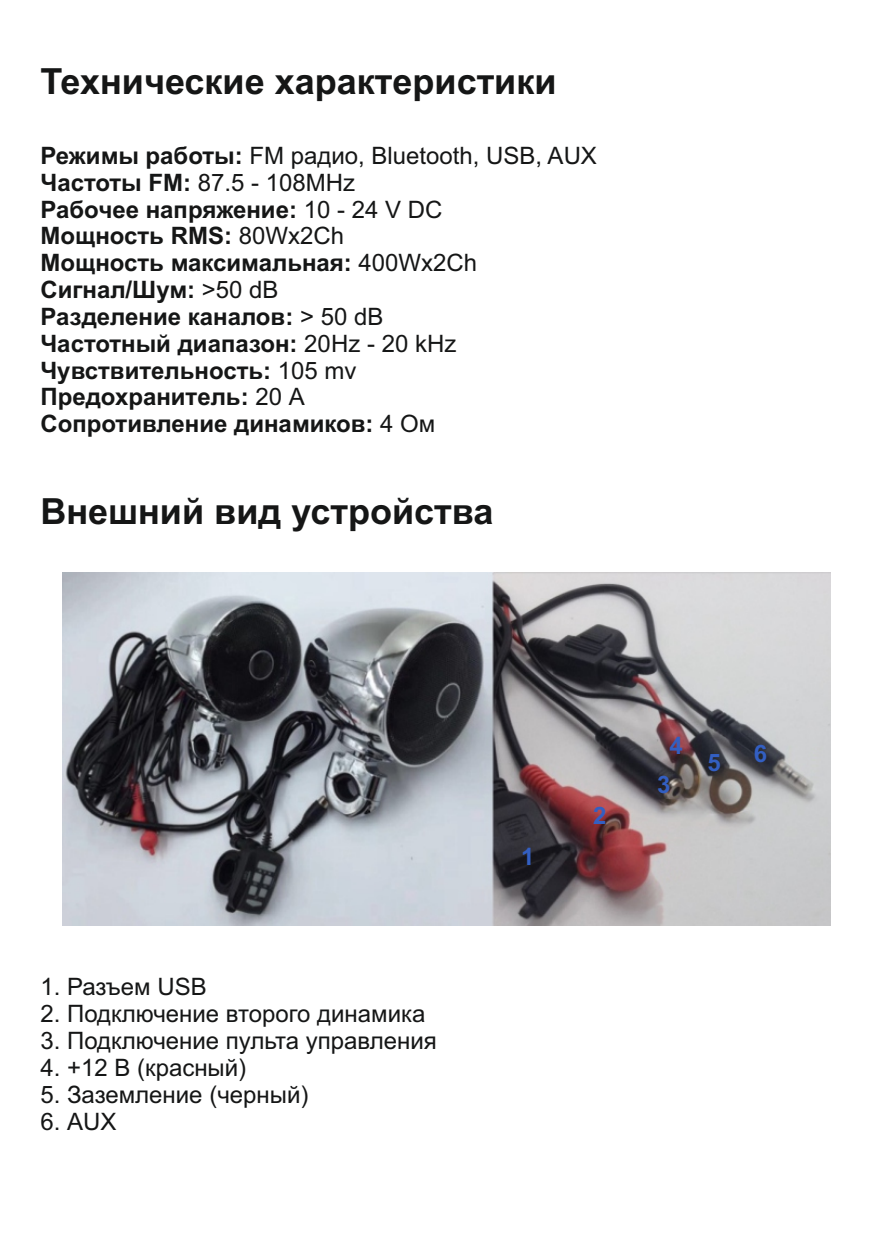
<style>
.page{position:relative;width:893px;height:1259px;background:#fff}
.page>*{position:absolute;margin:0;border:0;box-sizing:border-box;transform-origin:0 0}
.t1{font:700 36px "Arial";color:#151616}
.t2{font:700 24px/26.7px "Arial";color:#151616}
.t3{font:24px "Arial";color:#151616}
.t4{font:700 24px "Arial";color:#335fc2}
.s1{font-weight:400}
</style>
<div class="page">
<img style="left:62px;top:572px;width:769px;height:353px">
<h1 class="t1" style="left:40px;top:68px;width:518px">Технические характеристики</h1>
<p class="t2" style="left:40px;top:144px;width:558px">Режимы работы: <span class="s1">FM радио, Bluetooth, USB, AUX<br></span>Частоты FM: <span class="s1">87.5 - 108MHz<br></span>Рабочее напряжение: <span class="s1">10 - 24 V DC<br></span>Мощность RMS: <span class="s1">80Wx2Ch<br></span>Мощность максимальная: <span class="s1">400Wx2Ch<br></span>Сигнал/Шум: <span class="s1">&gt;50 dB<br></span>Разделение каналов: <span class="s1">&gt; 50 dB<br></span>Частотный диапазон: <span class="s1">20Hz - 20 kHz<br></span>Чувствительность: <span class="s1">105 mv<br></span>Предохранитель: <span class="s1">20 А<br></span>Сопротивление динамиков: <span class="s1">4 Ом</span></p>
<h1 class="t1" style="left:40px;top:497px;width:455px">Внешний вид устройства</h1>
<p class="t3" style="left:40px;top:978px;width:168px">1. Разъем USB</p>
<p class="t3" style="left:40px;top:1004px;width:387px">2. Подключение второго динамика</p>
<p class="t3" style="left:40px;top:1031px;width:398px">3. Подключение пульта управления</p>
<p class="t3" style="left:40px;top:1058px;width:207px">4. +12 В (красный)</p>
<p class="t3" style="left:40px;top:1085px;width:269px">5. Заземление (черный)</p>
<p class="t3" style="left:40px;top:1112px;width:78px">6. AUX</p>
<p class="t4" style="left:521px;top:848px;width:15px">1</p>
<p class="t4" style="left:593px;top:806px;width:15px">2</p>
<p class="t4" style="left:670px;top:736px;width:15px">4</p>
<p class="t4" style="left:657px;top:776px;width:15px">3</p>
<p class="t4" style="left:707px;top:753px;width:15px">5</p>
<p class="t4" style="left:754px;top:745px;width:15px">6</p>
</div>
